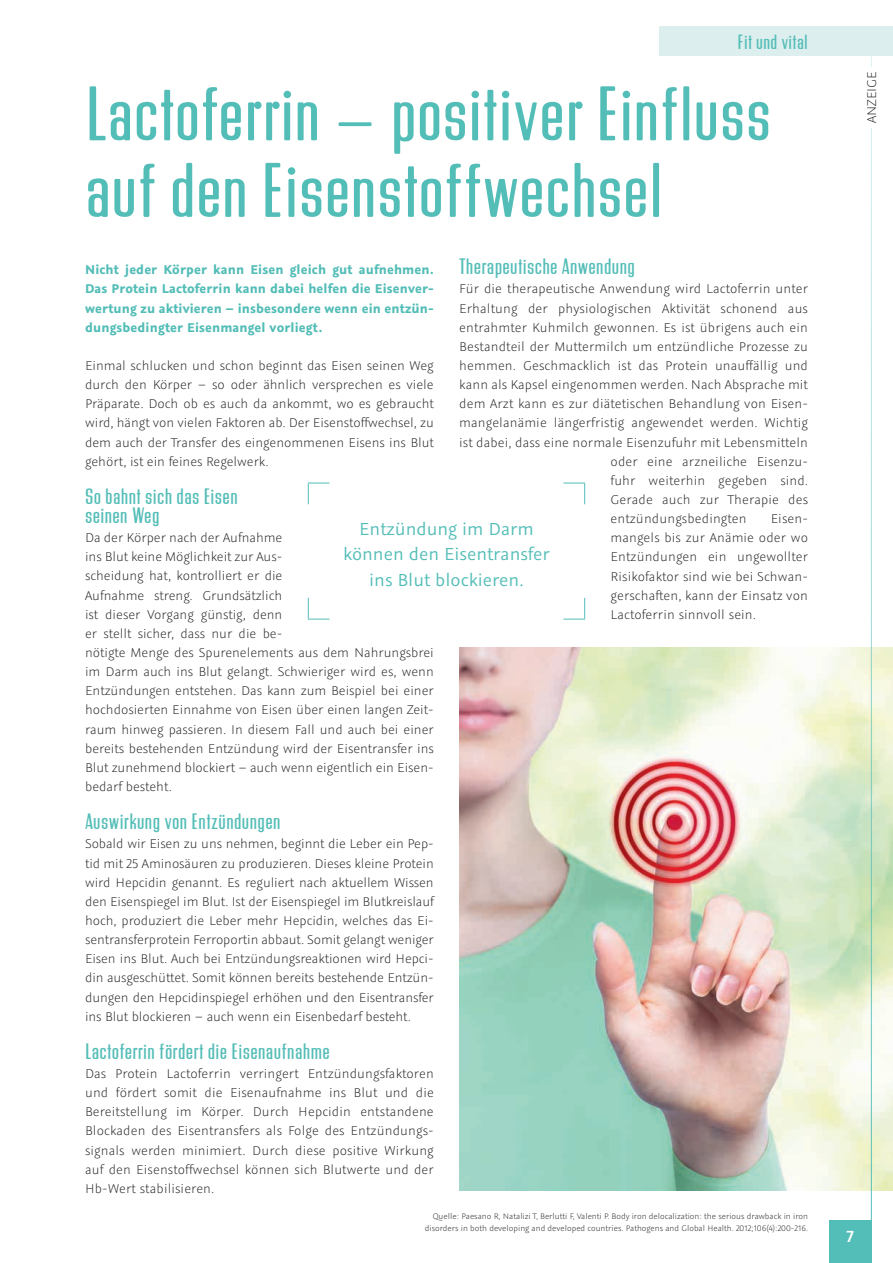
<style>
.page{position:relative;width:893px;height:1263px;background:#fff}
.page>*{position:absolute;margin:0;border:0;box-sizing:border-box;transform-origin:0 0}
.t1{font:67.5px/76.5px "Pi S Wanderlust Rounded";color:#53bdb7}
.t2{font:19.5px/19.2px "Pi S Wanderlust Rounded";letter-spacing:.01em;color:#53bdb7}
.t3{font:19.5px/25.5px "Graublau Sans";color:#53bdb7;text-align:center}
.t4{font:18px "Pi S Wanderlust Rounded";letter-spacing:.01em;color:#53bdb7}
.t5{font:600 18px "Graublau Sans";color:#fff}
.t6{font:300 14.25px/19.2px "Graublau Sans";letter-spacing:.005em;color:#231f20;text-align:justify}
.t7{font:700 14.25px/19.2px "Graublau Sans";letter-spacing:.01em;color:#53bdb7;text-align:justify}
.t8{font:300 9px/12px "Graublau Sans";color:#231f20;text-align:right}
</style>
<div class="page">
<img style="left:459px;top:647px;width:434px;height:544px">
<svg style="left:308px;top:483px;width:22px;height:21px"></svg>
<svg style="left:563px;top:483px;width:22px;height:21px"></svg>
<svg style="left:308px;top:598px;width:22px;height:22px"></svg>
<svg style="left:563px;top:598px;width:22px;height:22px"></svg>
<hr style="left:871px;top:56px;width:1px;height:1169px;background:#53bdb7">
<div style="left:862px;top:67px;width:18px;height:61px;background:#fff"></div>
<div style="left:829px;top:1220px;width:43px;height:43px;background:#53bdb7"></div>
<div style="left:659px;top:27px;width:234px;height:29px;background:#dceeee"></div>
<p class="t4" style="left:738px;top:28px;width:72px">Fit und vital</p>
<h1 class="t1" style="left:85px;top:72px;width:688px">Lactoferrin – positiver Einfluss auf den Eisenstoffwechsel</h1>
<h2 class="t2" style="left:459px;top:256px;width:177px">Therapeutische Anwendung</h2>
<p class="t6" style="left:459px;top:279px;width:350px">Für die therapeutische Anwendung wird Lactoferrin unter</p>
<p class="t6" style="left:459px;top:299px;width:350px">Erhaltung der physiologischen Aktivität schonend aus</p>
<p class="t6" style="left:459px;top:318px;width:350px">entrahmter Kuhmilch gewonnen. Es ist übrigens auch ein</p>
<p class="t6" style="left:459px;top:337px;width:350px">Bestandteil der Muttermilch um entzündliche Prozesse zu</p>
<p class="t6" style="left:459px;top:356px;width:350px">hemmen. Geschmacklich ist das Protein unauffällig und</p>
<p class="t6" style="left:459px;top:375px;width:350px">kann als Kapsel eingenommen werden. Nach Absprache mit</p>
<p class="t6" style="left:459px;top:394px;width:350px">dem Arzt kann es zur diätetischen Behandlung von Eisen-</p>
<p class="t6" style="left:459px;top:413px;width:350px">mangelanämie längerfristig angewendet werden. Wichtig</p>
<p class="t6" style="left:459px;top:433px;width:350px">ist dabei, dass eine normale Eisenzufuhr mit Lebensmitteln</p>
<p class="t6" style="left:611px;top:452px;width:199px">oder eine arzneiliche Eisenzu-</p>
<p class="t6" style="left:611px;top:471px;width:199px">fuhr weiterhin gegeben sind.</p>
<p class="t6" style="left:611px;top:490px;width:199px">Gerade auch zur Therapie des</p>
<p class="t6" style="left:611px;top:509px;width:138px">entzündungsbedingten</p>
<p class="t7" style="left:85px;top:260px;width:350px">Nicht jeder Körper kann Eisen gleich gut aufnehmen.<br>Das Protein Lactoferrin kann dabei helfen die Eisenver&shy;wertung zu aktivieren – insbesondere wenn ein entzün&shy;dungsbedingter Eisenmangel vorliegt.</p>
<p class="t6" style="left:85px;top:356px;width:350px">Einmal schlucken und schon beginnt das Eisen seinen Weg durch den Körper – so oder ähnlich versprechen es viele Präparate. Doch ob es auch da ankommt, wo es gebraucht wird, hängt von vielen Faktoren ab. Der Eisenstoffwechsel, zu dem auch der Transfer des eingenommenen Eisens ins Blut gehört, ist ein feines Regelwerk.</p>
<h2 class="t2" style="left:85px;top:485px;width:154px">So bahnt sich das Eisen seinen Weg</h2>
<p class="t6" style="left:85px;top:528px;width:350px;text-align:left">Da der Körper nach der Aufnahme<br>ins Blut keine Möglichkeit zur Aus-<br>scheidung hat, kontrolliert er die<br>Aufnahme streng. Grundsätzlich<br>ist dieser Vorgang günstig, denn<br>er stellt sicher, dass nur die be-<br>nötigte Menge des Spurenelements aus dem Nahrungsbrei im Darm auch ins Blut gelangt. Schwieriger wird es, wenn Entzündungen entstehen. Das kann zum Beispiel bei einer hochdosierten Einnahme von Eisen über einen langen Zeit&shy;raum hinweg passieren. In diesem Fall und auch bei einer bereits bestehenden Entzündung wird der Eisentransfer ins Blut zunehmend blockiert – auch wenn eigentlich ein Eisen&shy;bedarf besteht.</p>
<h2 class="t2" style="left:85px;top:811px;width:197px">Auswirkung von Entzündungen</h2>
<p class="t6" style="left:85px;top:834px;width:350px">Sobald wir Eisen zu uns nehmen, beginnt die Leber ein Pep&shy;tid mit 25 Aminosäuren zu produzieren. Dieses kleine Protein wird Hepcidin genannt. Es reguliert nach aktuellem Wissen den Eisenspiegel im Blut. Ist der Eisenspiegel im Blutkreislauf hoch, produziert die Leber mehr Hepcidin, welches das Ei&shy;sentransferprotein Ferroportin abbaut. Somit gelangt weniger Eisen ins Blut. Auch bei Entzündungsreaktionen wird Hepci&shy;din ausgeschüttet. Somit können bereits bestehende Entzün&shy;dungen den Hepcidinspiegel erhöhen und den Eisentransfer ins Blut blockieren – auch wenn ein Eisenbedarf besteht.</p>
<h2 class="t2" style="left:85px;top:1040px;width:246px">Lactoferrin fördert die Eisenaufnahme</h2>
<p class="t6" style="left:85px;top:1064px;width:350px">Das Protein Lactoferrin verringert Entzündungsfaktoren und fördert somit die Eisenaufnahme ins Blut und die Bereitstellung im Körper. Durch Hepcidin entstandene Blockaden des Eisentransfers als Folge des Entzündungs&shy;signals werden minimiert. Durch diese positive Wirkung auf den Eisenstoffwechsel können sich Blutwerte und der Hb-Wert stabilisieren.</p>
<p class="t6" style="left:611px;top:509px;width:199px;text-indent:160px">Eisen&shy;mangels bis zur Anämie oder wo Entzündungen ein ungewollter Risikofaktor sind wie bei Schwan&shy;gerschaften, kann der Einsatz von Lactoferrin sinnvoll sein.</p>
<h2 class="t3" style="left:343px;top:516px;width:208px">Entzündung im Darm können den Eisentransfer ins Blut blockieren.</h2>
<p class="t8" style="left:425px;top:1211px;width:385px">Quelle: Paesano R, Natalizi T, Berlutti F, Valenti P. Body iron delocalization: the serious drawback in iron disorders in both developing and developed countries. Pathogens and Global Health. 2012;106(4):200-216.</p>
<p class="t6" style="left:862px;top:123px;width:53px;rotate:-90deg">ANZEIGE</p>
<p class="t5" style="left:847px;top:1225px;width:9px">7</p>
</div>
